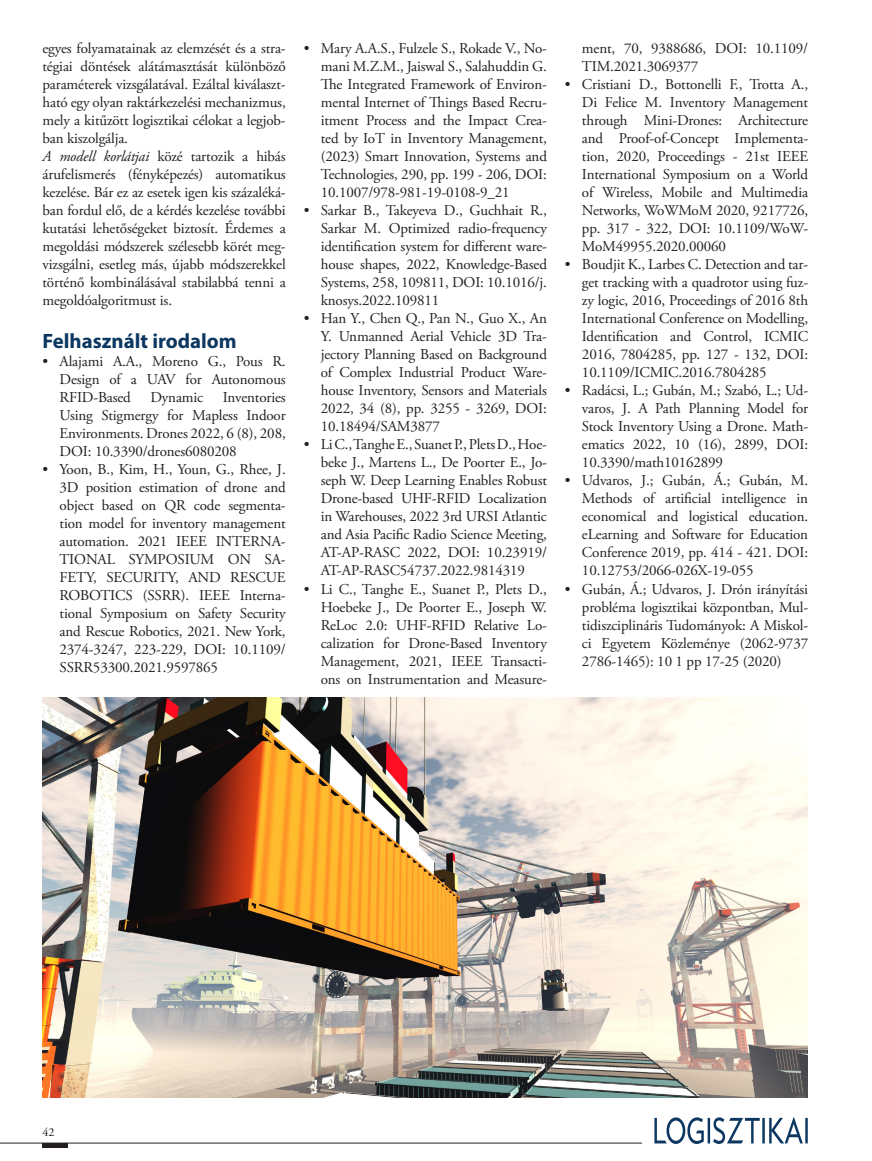
<style>
.page{position:relative;width:872px;height:1161px;background:#fff}
.page>*{position:absolute;margin:0;border:0;box-sizing:border-box;transform-origin:0 0}
.FEJEZETCÍM_1{font:700 20.85px "Myriad Pro";color:#0c3761}
.Cikk_bekezdés_HU{font:15px/18px "Adobe Garamond Pro";letter-spacing:-.01em;color:#231f20;text-align:justify}
.t1{font:12px "Adobe Garamond Pro";color:#231f20}
.s1{font-style:italic}
</style>
<div class="page">
<hr style="left:0;top:1143px;width:641px;height:1px;background:#231f20">
<hr style="left:43px;top:1143px;width:25px;height:4px;background:#231f20">
<svg style="left:654px;top:1117px;width:153px;height:27px"></svg>
<img style="left:43px;top:697px;width:765px;height:400px">
<p class="Cikk_bekezdés_HU" style="left:43px;top:40px;width:245px">egyes folyamatainak az elemzését és a stra&shy;tégiai döntések alátámasztását különböző paraméterek vizsgálatával. Ezáltal kiválaszt&shy;ható egy olyan raktárkezelési mechanizmus, mely a kitűzött logisztikai célokat a legjob&shy;ban kiszolgálja.</p>
<p class="Cikk_bekezdés_HU" style="left:43px;top:148px;width:245px"><span class="s1">A modell korlátjai</span> közé tartozik a hibás árufelismerés (fényképezés) automatikus kezelése. Bár ez az esetek igen kis százaléká&shy;ban fordul elő, de a kérdés kezelése további kutatási lehetőségeket biztosít. Érdemes a megoldási módszerek szélesebb körét meg&shy;vizsgálni, esetleg más, újabb módszerekkel történő kombinálásával stabilabbá tenni a megoldóalgoritmust is.</p>
<p class="FEJEZETCÍM_1" style="left:43px;top:328px;width:196px">Felhasznált irodalom</p>
<p class="Cikk_bekezdés_HU" style="left:60px;top:353px;width:228px;text-align:left;text-indent:-17px">• Alajami A.A., Moreno G., Pous R.<br>Design of a UAV for Autonomous<br>RFID-Based</p>
<p class="Cikk_bekezdés_HU" style="left:60px;top:389px;width:228px;text-indent:163px">Inventories Using Stigmergy for Mapless Indoor Environments. Drones 2022, 6 (8), 208, DOI: 10.3390/drones6080208</p>
<p class="Cikk_bekezdés_HU" style="left:60px;top:461px;width:228px;text-align:left;text-indent:-17px">• Yoon, B., Kim, H., Youn, G., Rhee, J.<br>3D position estimation of drone and object based on QR code segmenta&shy;tion model for inventory management automation. 2021 IEEE INTERNA-<br>TIONAL SYMPOSIUM ON SA-<br>FETY, SECURITY, AND RESCUE<br>ROBOTICS (SSRR). IEEE Interna&shy;tional Symposium on Safety Security and Rescue Robotics, 2021. New York,<br>2374-3247, 223-229, DOI: 10.1109/<br>SSRR53300.2021.9597865</p>
<p class="Cikk_bekezdés_HU" style="left:150px;top:389px;width:54px">Dynamic</p>
<p class="Cikk_bekezdés_HU" style="left:321px;top:40px;width:228px;text-align:left;text-indent:-17px">• Mary A.A.S., Fulzele S., Rokade V., No&shy;mani M.Z.M., Jaiswal S., Salahuddin G.<br>The Integrated Framework of Environ&shy;mental Internet of Things Based Recru&shy;itment Process and the Impact Crea&shy;ted by IoT in Inventory Management, (2023) Smart Innovation, Systems and Technologies, 290, pp. 199 - 206, DOI:<br>10.1007/978-981-19-0108-9_21</p>
<p class="Cikk_bekezdés_HU" style="left:321px;top:202px;width:228px;text-align:left;text-indent:-17px">• Sarkar B., Takeyeva D., Guchhait R., Sarkar M. Optimized radio-frequency identification system for different ware&shy;house shapes, 2022, Knowledge-Based Systems, 258, 109811, DOI: 10.1016/j. knosys.2022.109811</p>
<p class="Cikk_bekezdés_HU" style="left:321px;top:310px;width:228px;text-indent:-17px">• Han Y., Chen Q., Pan N., Guo X., An Y. Unmanned Aerial Vehicle 3D Tra&shy;jectory Planning Based on Background of Complex Industrial Product Ware&shy;house Inventory, Sensors and Materials 2022, 34 (8), pp. 3255 - 3269, DOI:<br>10.18494/SAM3877</p>
<p class="Cikk_bekezdés_HU" style="left:321px;top:436px;width:228px;text-indent:-17px">• Li C., Tanghe E., Suanet P., Plets D., Hoe&shy;beke J., Martens L., De Poorter E., Jo&shy;seph W. Deep Learning Enables Robust Drone-based UHF-RFID Localization in Warehouses, 2022 3rd URSI Atlantic and Asia Pacific Radio Science Meeting, AT-AP-RASC 2022, DOI: 10.23919/ AT-AP-RASC54737.2022.9814319</p>
<p class="Cikk_bekezdés_HU" style="left:321px;top:580px;width:228px;text-indent:-17px">• Li C., Tanghe E., Suanet P., Plets D., Hoebeke J., De Poorter E., Joseph W.<br>ReLoc 2.0: UHF-RFID Relative Lo&shy;calization for Drone-Based Inventory Management, 2021, IEEE Transacti&shy;ons on Instrumentation and Measure-</p>
<p class="Cikk_bekezdés_HU" style="left:582px;top:40px;width:228px">ment, 70, 9388686, DOI: 10.1109/<br>TIM.2021.3069377</p>
<p class="Cikk_bekezdés_HU" style="left:582px;top:76px;width:228px;text-indent:-17px">• Cristiani D., Bottonelli F., Trotta A., Di Felice M. Inventory Management through Mini-Drones: Architecture and Proof-of-Concept Implementa&shy;tion, 2020, Proceedings - 21st IEEE International Symposium on a World of Wireless, Mobile and Multimedia Networks, WoWMoM 2020, 9217726, pp. 317 - 322, DOI: 10.1109/WoW-MoM49955.2020.00060</p>
<p class="Cikk_bekezdés_HU" style="left:582px;top:256px;width:228px;text-indent:-17px">• Boudjit K., Larbes C. Detection and tar&shy;get tracking with a quadrotor using fuz&shy;zy logic, 2016, Proceedings of 2016 8th International Conference on Modelling, Identification and Control, ICMIC 2016, 7804285, pp. 127 - 132, DOI:<br>10.1109/ICMIC.2016.7804285</p>
<p class="Cikk_bekezdés_HU" style="left:582px;top:382px;width:228px;text-indent:-17px">• Radácsi, L.; Gubán, M.; Szabó, L.; Ud&shy;varos, J. A Path Planning Model for Stock Inventory Using a Drone. Math&shy;ematics 2022, 10 (16), 2899, DOI:<br>10.3390/math10162899</p>
<p class="Cikk_bekezdés_HU" style="left:582px;top:472px;width:228px;text-align:left;text-indent:-17px">• Udvaros, J.; Gubán, Á.; Gubán, M.<br>Methods of artificial intelligence in economical and logistical education. eLearning and Software for Education Conference 2019, pp. 414 - 421. DOI:<br>10.12753/2066-026X-19-055</p>
<p class="Cikk_bekezdés_HU" style="left:582px;top:580px;width:228px;text-indent:-17px">• Gubán, Á.; Udvaros, J. Drón irányítási probléma logisztikai központban, Mul&shy;tidiszciplináris Tudományok: A Miskol&shy;ci Egyetem Közleménye (2062-9737<br>2786-1465): 10 1 pp 17-25 (2020)</p>
<p class="t1" style="left:43px;top:1125px;width:13px">42</p>
</div>
